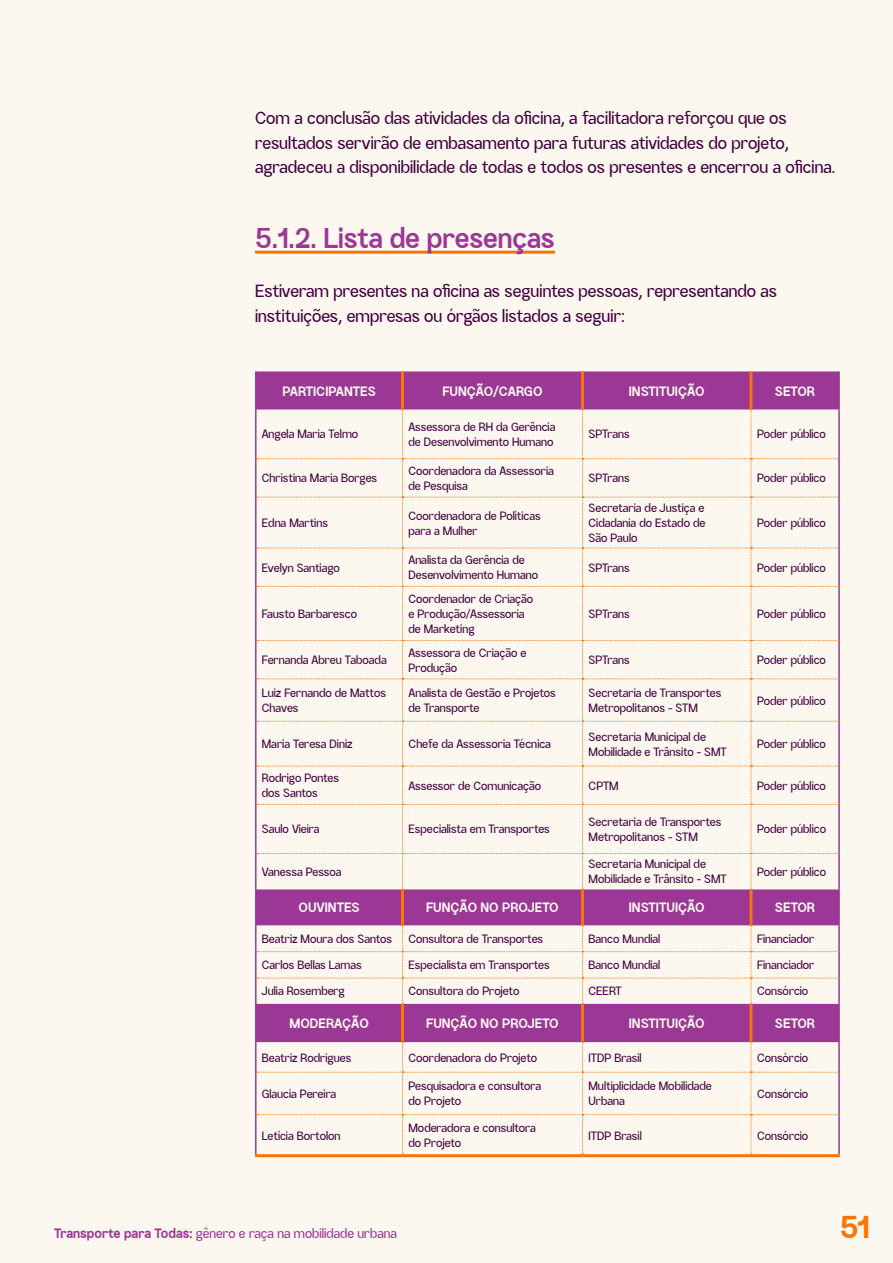
<style>
.page{position:relative;width:893px;height:1263px;background:#fcf8f0}
.page>*{position:absolute;margin:0;border:0;box-sizing:border-box;transform-origin:0 0}
.t1{font:800 31.5px "SK Greenland";color:#ff7300}
.t2{font:700 28.5px "SK Greenland";letter-spacing:-.005em;color:#9b3895}
.t3{font:17.55px/24.8px "SK Greenland";color:#42003e}
.t4{font:800 13.5px "SK Greenland";color:#fcf8f0}
.t5{font:13.5px "SK Greenland";color:#9b3895}
.t6{font:12px/15px "SK Greenland";color:#42003e}
.s1{font-weight:800}
</style>
<div class="page">
<hr style="left:255px;top:251px;width:300px;height:3px;background:#ff7300">
<div style="left:257px;top:371px;width:581px;height:671px;background:#9b3895"></div>
<hr style="left:401px;top:371px;width:3px;height:38px;background:#ff7300">
<hr style="left:581px;top:371px;width:3px;height:38px;background:#ff7300">
<hr style="left:749px;top:371px;width:3px;height:38px;background:#ff7300">
<hr style="left:255px;top:371px;width:2px;height:38px;background:#9b3895">
<hr style="left:838px;top:371px;width:2px;height:38px;background:#9b3895">
<hr style="left:255px;top:409px;width:2px;height:50px;background:#9b3895">
<hr style="left:838px;top:409px;width:2px;height:50px;background:#9b3895">
<hr style="left:255px;top:459px;width:2px;height:38px;background:#9b3895">
<hr style="left:838px;top:459px;width:2px;height:38px;background:#9b3895">
<hr style="left:255px;top:497px;width:2px;height:51px;background:#9b3895">
<hr style="left:838px;top:497px;width:2px;height:51px;background:#9b3895">
<hr style="left:255px;top:548px;width:2px;height:38px;background:#9b3895">
<hr style="left:838px;top:548px;width:2px;height:38px;background:#9b3895">
<hr style="left:255px;top:586px;width:2px;height:55px;background:#9b3895">
<hr style="left:838px;top:586px;width:2px;height:55px;background:#9b3895">
<hr style="left:255px;top:641px;width:2px;height:38px;background:#9b3895">
<hr style="left:838px;top:641px;width:2px;height:38px;background:#9b3895">
<hr style="left:255px;top:679px;width:2px;height:42px;background:#9b3895">
<hr style="left:838px;top:679px;width:2px;height:42px;background:#9b3895">
<hr style="left:255px;top:721px;width:2px;height:45px;background:#9b3895">
<hr style="left:838px;top:721px;width:2px;height:45px;background:#9b3895">
<hr style="left:255px;top:766px;width:2px;height:38px;background:#9b3895">
<hr style="left:838px;top:766px;width:2px;height:38px;background:#9b3895">
<hr style="left:255px;top:804px;width:2px;height:49px;background:#9b3895">
<hr style="left:838px;top:804px;width:2px;height:49px;background:#9b3895">
<hr style="left:255px;top:853px;width:2px;height:36px;background:#9b3895">
<hr style="left:838px;top:853px;width:2px;height:36px;background:#9b3895">
<hr style="left:255px;top:889px;width:2px;height:36px;background:#9b3895">
<hr style="left:838px;top:889px;width:2px;height:36px;background:#9b3895">
<hr style="left:255px;top:925px;width:2px;height:27px;background:#9b3895">
<hr style="left:838px;top:925px;width:2px;height:27px;background:#9b3895">
<hr style="left:255px;top:952px;width:2px;height:26px;background:#9b3895">
<hr style="left:838px;top:952px;width:2px;height:26px;background:#9b3895">
<hr style="left:255px;top:978px;width:2px;height:26px;background:#9b3895">
<hr style="left:838px;top:978px;width:2px;height:26px;background:#9b3895">
<hr style="left:255px;top:1004px;width:2px;height:38px;background:#9b3895">
<hr style="left:838px;top:1004px;width:2px;height:38px;background:#9b3895">
<hr style="left:255px;top:1042px;width:2px;height:30px;background:#9b3895">
<hr style="left:838px;top:1042px;width:2px;height:30px;background:#9b3895">
<hr style="left:255px;top:1072px;width:2px;height:43px;background:#9b3895">
<hr style="left:838px;top:1072px;width:2px;height:43px;background:#9b3895">
<hr style="left:255px;top:1115px;width:2px;height:39px;background:#9b3895">
<hr style="left:838px;top:1115px;width:2px;height:39px;background:#9b3895">
<svg style="left:257px;top:409px;width:582px;height:481px"></svg>
<svg style="left:257px;top:925px;width:582px;height:79px"></svg>
<svg style="left:257px;top:1042px;width:582px;height:112px"></svg>
<hr style="left:401px;top:889px;width:3px;height:36px;background:#ff7300">
<hr style="left:581px;top:889px;width:3px;height:36px;background:#ff7300">
<hr style="left:749px;top:889px;width:3px;height:36px;background:#ff7300">
<hr style="left:255px;top:1154px;width:147px;height:3px;background:#ff7300">
<hr style="left:402px;top:1154px;width:180px;height:3px;background:#ff7300">
<hr style="left:582px;top:1154px;width:169px;height:3px;background:#ff7300">
<hr style="left:751px;top:1154px;width:89px;height:3px;background:#ff7300">
<hr style="left:401px;top:1004px;width:3px;height:38px;background:#ff7300">
<hr style="left:581px;top:1004px;width:3px;height:38px;background:#ff7300">
<hr style="left:749px;top:1004px;width:3px;height:38px;background:#ff7300">
<h3 class="t3" style="left:255px;top:106px;width:582px">Com a conclusão das atividades da oficina, a facilitadora reforçou que os resultados servirão de embasamento para futuras atividades do projeto, agradeceu a disponibilidade de todas e todos os presentes e encerrou a oficina.</h3>
<h2 class="t2" style="left:255px;top:219px;width:301px">5.1.2. Lista de presenças</h2>
<h3 class="t3" style="left:255px;top:279px;width:523px">Estiveram presentes na oficina as seguintes pessoas, representando as instituições, empresas ou órgãos listados a seguir:</h3>
<p class="t4" style="left:282px;top:382px;width:95px">PARTICIPANTES</p>
<p class="t4" style="left:442px;top:382px;width:102px">FUNÇÃO/CARGO</p>
<p class="t4" style="left:629px;top:382px;width:77px">INSTITUIÇÃO</p>
<p class="t4" style="left:775px;top:382px;width:42px">SETOR</p>
<p class="t6" style="left:262px;top:427px;width:98px">Angela Maria Telmo</p>
<p class="t6" style="left:408px;top:419px;width:148px">Assessora de RH da Gerência de Desenvolvimento Humano</p>
<p class="t6" style="left:588px;top:427px;width:43px">SPTrans</p>
<p class="t6" style="left:757px;top:427px;width:70px">Poder público</p>
<p class="t6" style="left:262px;top:471px;width:117px">Christina Maria Borges</p>
<p class="t6" style="left:408px;top:464px;width:147px">Coordenadora da Assessoria de Pesquisa</p>
<p class="t6" style="left:588px;top:471px;width:43px">SPTrans</p>
<p class="t6" style="left:757px;top:471px;width:70px">Poder público</p>
<p class="t6" style="left:262px;top:516px;width:68px">Edna Martins</p>
<p class="t6" style="left:408px;top:508px;width:134px">Coordenadora de Políticas para a Mulher</p>
<p class="t6" style="left:588px;top:501px;width:118px;text-align:justify">Secretaria de Justiça e Cidadania do Estado de São Paulo</p>
<p class="t6" style="left:757px;top:516px;width:70px">Poder público</p>
<p class="t6" style="left:262px;top:560px;width:80px">Evelyn Santiago</p>
<p class="t6" style="left:408px;top:553px;width:131px">Analista da Gerência de<br>Desenvolvimento Humano</p>
<p class="t6" style="left:588px;top:560px;width:43px">SPTrans</p>
<p class="t6" style="left:757px;top:560px;width:70px">Poder público</p>
<p class="t6" style="left:262px;top:607px;width:97px">Fausto Barbaresco</p>
<p class="t6" style="left:409px;top:592px;width:126px">Coordenador de Criação e Produção/Assessoria de Marketing</p>
<p class="t6" style="left:588px;top:607px;width:43px">SPTrans</p>
<p class="t6" style="left:757px;top:607px;width:70px">Poder público</p>
<p class="t6" style="left:262px;top:653px;width:126px">Fernanda Abreu Taboada</p>
<p class="t6" style="left:409px;top:645px;width:119px">Assessora de Criação e<br>Produção</p>
<p class="t6" style="left:588px;top:653px;width:43px">SPTrans</p>
<p class="t6" style="left:757px;top:653px;width:70px">Poder público</p>
<p class="t6" style="left:262px;top:686px;width:126px">Luiz Fernando de Mattos<br>Chaves</p>
<p class="t6" style="left:409px;top:686px;width:149px">Analista de Gestão e Projetos de Transporte</p>
<p class="t6" style="left:589px;top:686px;width:134px">Secretaria de Transportes<br>Metropolitanos - STM</p>
<p class="t6" style="left:757px;top:693px;width:70px">Poder público</p>
<p class="t6" style="left:262px;top:737px;width:92px">Maria Teresa Diniz</p>
<p class="t6" style="left:409px;top:737px;width:144px">Chefe da Assessoria Técnica</p>
<p class="t6" style="left:589px;top:729px;width:140px">Secretaria Municipal de<br>Mobilidade e Trânsito - SMT</p>
<p class="t6" style="left:757px;top:737px;width:70px">Poder público</p>
<p class="t6" style="left:262px;top:771px;width:79px">Rodrigo Pontes dos Santos</p>
<p class="t6" style="left:409px;top:778px;width:134px">Assessor de Comunicação</p>
<p class="t6" style="left:589px;top:778px;width:32px">CPTM</p>
<p class="t6" style="left:757px;top:778px;width:70px">Poder público</p>
<p class="t6" style="left:262px;top:822px;width:59px">Saulo Vieira</p>
<p class="t6" style="left:409px;top:822px;width:143px">Especialista em Transportes</p>
<p class="t6" style="left:589px;top:814px;width:134px">Secretaria de Transportes<br>Metropolitanos - STM</p>
<p class="t6" style="left:757px;top:822px;width:70px">Poder público</p>
<p class="t6" style="left:262px;top:865px;width:81px">Vanessa Pessoa</p>
<p class="t6" style="left:589px;top:857px;width:140px">Secretaria Municipal de<br>Mobilidade e Trânsito - SMT</p>
<p class="t6" style="left:757px;top:865px;width:70px">Poder público</p>
<p class="t4" style="left:299px;top:899px;width:63px">OUVINTES</p>
<p class="t4" style="left:426px;top:899px;width:134px">FUNÇÃO NO PROJETO</p>
<p class="t4" style="left:629px;top:899px;width:77px">INSTITUIÇÃO</p>
<p class="t4" style="left:775px;top:899px;width:42px">SETOR</p>
<p class="t6" style="left:262px;top:932px;width:132px">Beatriz Moura dos Santos</p>
<p class="t6" style="left:408px;top:932px;width:136px">Consultora de Transportes</p>
<p class="t6" style="left:588px;top:932px;width:73px">Banco Mundial</p>
<p class="t6" style="left:757px;top:932px;width:59px">Financiador</p>
<p class="t6" style="left:262px;top:958px;width:101px">Carlos Bellas Lamas</p>
<p class="t6" style="left:408px;top:958px;width:143px">Especialista em Transportes</p>
<p class="t6" style="left:588px;top:958px;width:73px">Banco Mundial</p>
<p class="t6" style="left:757px;top:958px;width:59px">Financiador</p>
<p class="t6" style="left:262px;top:984px;width:85px">Julia Rosemberg</p>
<p class="t6" style="left:408px;top:984px;width:112px">Consultora do Projeto</p>
<p class="t6" style="left:588px;top:984px;width:35px">CEERT</p>
<p class="t6" style="left:757px;top:984px;width:53px">Consórcio</p>
<p class="t4" style="left:289px;top:1015px;width:81px">MODERAÇÃO</p>
<p class="t4" style="left:426px;top:1015px;width:134px">FUNÇÃO NO PROJETO</p>
<p class="t4" style="left:629px;top:1015px;width:77px">INSTITUIÇÃO</p>
<p class="t4" style="left:775px;top:1015px;width:42px">SETOR</p>
<p class="t6" style="left:262px;top:1050px;width:91px">Beatriz Rodrigues</p>
<p class="t6" style="left:408px;top:1050px;width:130px">Coordenadora do Projeto</p>
<p class="t6" style="left:588px;top:1050px;width:55px">ITDP Brasil</p>
<p class="t6" style="left:757px;top:1050px;width:53px">Consórcio</p>
<p class="t6" style="left:262px;top:1086px;width:76px">Glaucia Pereira</p>
<p class="t6" style="left:408px;top:1079px;width:134px">Pesquisadora e consultora do Projeto</p>
<p class="t6" style="left:588px;top:1079px;width:125px">Multiplicidade Mobilidade<br>Urbana</p>
<p class="t6" style="left:757px;top:1086px;width:53px">Consórcio</p>
<p class="t6" style="left:262px;top:1128px;width:80px">Letícia Bortolon</p>
<p class="t6" style="left:408px;top:1121px;width:129px">Moderadora e consultora do Projeto</p>
<p class="t6" style="left:588px;top:1128px;width:55px">ITDP Brasil</p>
<p class="t6" style="left:757px;top:1128px;width:53px">Consórcio</p>
<p class="t5" style="left:54px;top:1226px;width:344px"><span class="s1">Transporte para Todas:</span> gênero e raça na mobilidade urbana</p>
<h1 class="t1" style="left:840px;top:1207px;width:31px">51</h1>
</div>
